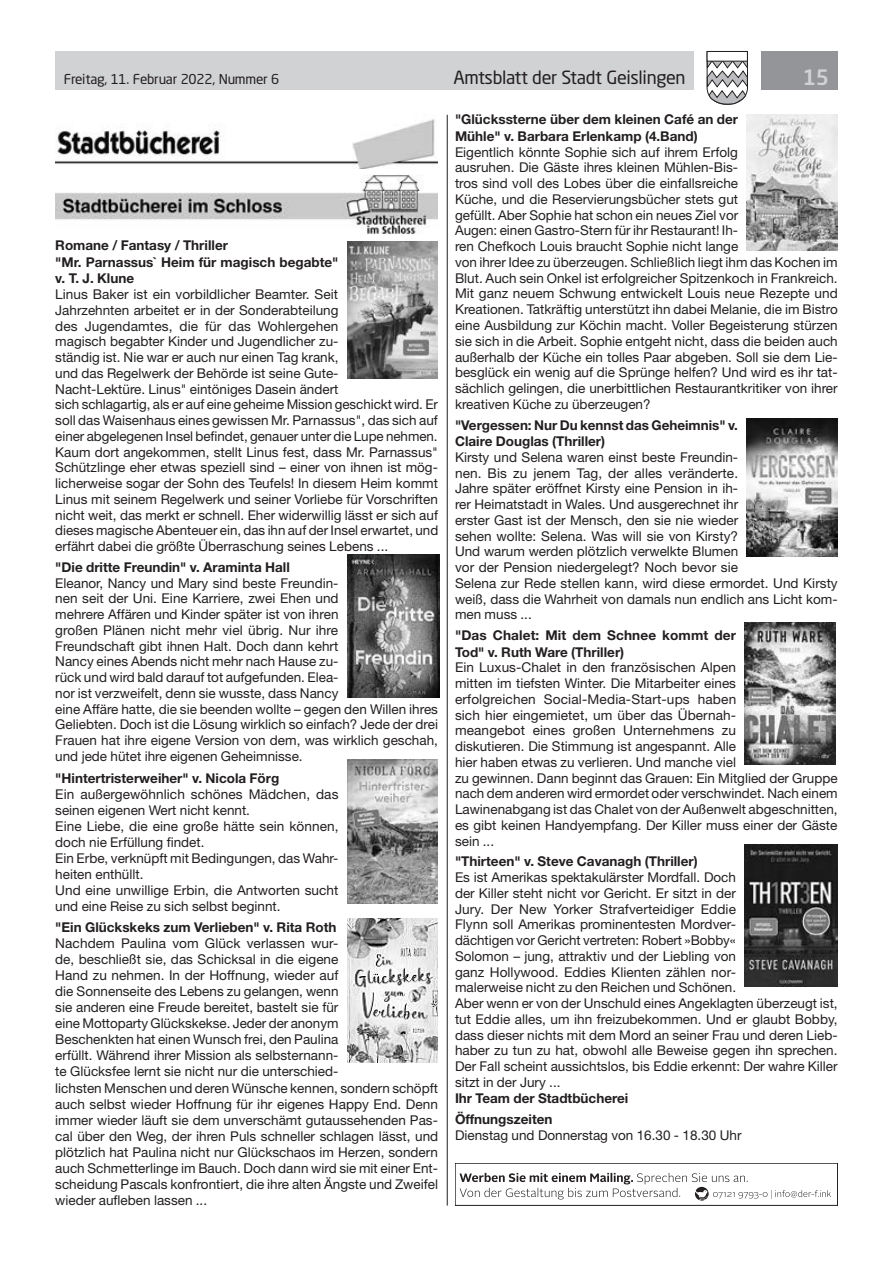
<style>
.page{position:relative;width:893px;height:1263px;background:#fff}
.page>*{position:absolute;margin:0;border:0;box-sizing:border-box;transform-origin:0 0}
.t1{font:500 21px "Neo Sans Std";color:#d1d2d4}
.t2{font:18px "Neo Sans Std";letter-spacing:-.02em;color:#231f20}
.t3{font:13.5px/15.8px "Helvetica Neue LT Std";color:#231f20}
.t4{font:700 13.5px/16.5px "Helvetica Neue LT Std";color:#231f20}
.t5{font:13.5px "Neo Sans Std";letter-spacing:-.015em;color:#231f20}
</style>
<div class="page">
<div style="left:55px;top:51px;width:639px;height:38px;background:#d1d2d4"></div>
<div style="left:761px;top:51px;width:77px;height:38px;background:#939598"></div>
<svg style="left:706px;top:51px;width:42px;height:54px"></svg>
<div style="left:707px;top:51px;width:41px;height:10px;background:#fff;border:1px solid #231f20"></div>
<hr style="left:447px;top:115px;width:1px;height:1090px;background:#231f20">
<img style="left:55px;top:119px;width:383px;height:50px">
<img style="left:55px;top:174px;width:383px;height:61px">
<img style="left:347px;top:241px;width:91px;height:138px">
<img style="left:347px;top:555px;width:92px;height:143px">
<img style="left:347px;top:759px;width:91px;height:144px">
<img style="left:347px;top:918px;width:91px;height:145px">
<img style="left:747px;top:115px;width:91px;height:135px">
<img style="left:747px;top:418px;width:91px;height:139px">
<img style="left:745px;top:623px;width:91px;height:141px">
<img style="left:745px;top:844px;width:93px;height:142px">
<div style="left:455px;top:1163px;width:383px;height:42px;border:1px solid #231f20"></div>
<svg style="left:459px;top:1173px;width:372px;height:27px"></svg>
<p class="t5" style="left:64px;top:71px;width:217px">Freitag, 11. Februar 2022, Nummer 6</p>
<h2 class="t2" style="left:453px;top:66px;width:234px">Amtsblatt der Stadt Geislingen</h2>
<h1 class="t1" style="left:803px;top:64px;width:28px">15</h1>
<p class="t4" style="left:55px;top:237px;width:285px">Romane / Fantasy / Thriller<br>"Mr. Parnassus` Heim für magisch begabte" v. T. J. Klune</p>
<p class="t3" style="left:55px;top:286px;width:384px">Linus Baker ist ein vorbildlicher Beamter. Seit<br>Jahrzehnten arbeitet er in der Sonderabteilung<br>des Jugendamtes, die für das Wohlergehen<br>magisch begabter Kinder und Jugendlicher zu-<br>ständig ist. Nie war er auch nur einen Tag krank,<br>und das Regelwerk der Behörde ist seine Gute-<br>Nacht-Lektüre. Linus" eintöniges Dasein ändert<br>sich schlagartig, als er auf eine geheime Mission geschickt wird. Er soll das Waisenhaus eines gewissen Mr. Parnassus", das sich auf einer abgelegenen Insel befindet, genauer unter die Lupe nehmen.<br>Kaum dort angekommen, stellt Linus fest, dass Mr. Parnassus" Schützlinge eher etwas speziell sind – einer von ihnen ist mög&shy;licherweise sogar der Sohn des Teufels! In diesem Heim kommt Linus mit seinem Regelwerk und seiner Vorliebe für Vorschriften nicht weit, das merkt er schnell. Eher widerwillig lässt er sich auf dieses magische Abenteuer ein, das ihn auf der Insel erwartet, und erfährt dabei die größte Überraschung seines Lebens ...</p>
<p class="t4" style="left:55px;top:558px;width:236px">"Die dritte Freundin" v. Araminta Hall</p>
<p class="t3" style="left:55px;top:575px;width:384px">Eleanor, Nancy und Mary sind beste Freundin-<br>nen seit der Uni. Eine Karriere, zwei Ehen und<br>mehrere Affären und Kinder später ist von ihren<br>großen Plänen nicht mehr viel übrig. Nur ihre<br>Freundschaft gibt ihnen Halt. Doch dann kehrt<br>Nancy eines Abends nicht mehr nach Hause zu-<br>rück und wird bald darauf tot aufgefunden. Elea-<br>nor ist verzweifelt, denn sie wusste, dass Nancy<br>eine Affäre hatte, die sie beenden wollte – gegen den Willen ihres Geliebten. Doch ist die Lösung wirklich so einfach? Jede der drei Frauen hat ihre eigene Version von dem, was wirklich geschah, und jede hütet ihre eigenen Geheimnisse.</p>
<p class="t4" style="left:55px;top:769px;width:226px">"Hintertristerweiher" v. Nicola Förg</p>
<p class="t3" style="left:55px;top:785px;width:285px">Ein außergewöhnlich schönes Mädchen, das seinen eigenen Wert nicht kennt.<br>Eine Liebe, die eine große hätte sein können, doch nie Erfüllung findet.<br>Ein Erbe, verknüpft mit Bedingungen, das Wahr&shy;heiten enthüllt.<br>Und eine unwillige Erbin, die Antworten sucht und eine Reise zu sich selbst beginnt.</p>
<p class="t4" style="left:55px;top:918px;width:283px">"Ein Glückskeks zum Verlieben" v. Rita Roth</p>
<p class="t3" style="left:55px;top:935px;width:384px">Nachdem Paulina vom Glück verlassen wur-<br>de, beschließt sie, das Schicksal in die eigene<br>Hand zu nehmen. In der Hoffnung, wieder auf<br>die Sonnenseite des Lebens zu gelangen, wenn<br>sie anderen eine Freude bereitet, bastelt sie für<br>eine Mottoparty Glückskekse. Jeder der anonym<br>Beschenkten hat einen Wunsch frei, den Paulina<br>erfüllt. Während ihrer Mission als selbsternann-<br>te Glücksfee lernt sie nicht nur die unterschied-<br>lichsten Menschen und deren Wünsche kennen, sondern schöpft auch selbst wieder Hoffnung für ihr eigenes Happy End. Denn immer wieder läuft sie dem unverschämt gutaussehenden Pas&shy;cal über den Weg, der ihren Puls schneller schlagen lässt, und plötzlich hat Paulina nicht nur Glückschaos im Herzen, sondern auch Schmetterlinge im Bauch. Doch dann wird sie mit einer Ent&shy;scheidung Pascals konfrontiert, die ihre alten Ängste und Zweifel wieder aufleben lassen ...</p>
<p class="t4" style="left:455px;top:111px;width:285px">"Glückssterne über dem kleinen Café an der<br>Mühle" v. Barbara Erlenkamp (4.Band)</p>
<p class="t3" style="left:455px;top:144px;width:384px">Eigentlich könnte Sophie sich auf ihrem Erfolg<br>ausruhen. Die Gäste ihres kleinen Mühlen-Bis-<br>tros sind voll des Lobes über die einfallsreiche<br>Küche, und die Reservierungsbücher stets gut<br>gefüllt. Aber Sophie hat schon ein neues Ziel vor<br>Augen: einen Gastro-Stern für ihr Restaurant! Ih-<br>ren Chefkoch Louis braucht Sophie nicht lange<br>von ihrer Idee zu überzeugen. Schließlich liegt ihm das Kochen im Blut. Auch sein Onkel ist erfolgreicher Spitzenkoch in Frankreich.<br>Mit ganz neuem Schwung entwickelt Louis neue Rezepte und Kreationen. Tatkräftig unterstützt ihn dabei Melanie, die im Bistro eine Ausbildung zur Köchin macht. Voller Begeisterung stürzen sie sich in die Arbeit. Sophie entgeht nicht, dass die beiden auch außerhalb der Küche ein tolles Paar abgeben. Soll sie dem Lie&shy;besglück ein wenig auf die Sprünge helfen? Und wird es ihr tat&shy;sächlich gelingen, die unerbittlichen Restaurantkritiker von ihrer kreativen Küche zu überzeugen?</p>
<p class="t4" style="left:455px;top:416px;width:285px">"Vergessen: Nur Du kennst das Geheimnis" v.<br>Claire Douglas (Thriller)</p>
<p class="t3" style="left:455px;top:449px;width:384px">Kirsty und Selena waren einst beste Freundin-<br>nen. Bis zu jenem Tag, der alles veränderte.<br>Jahre später eröffnet Kirsty eine Pension in ih-<br>rer Heimatstadt in Wales. Und ausgerechnet ihr<br>erster Gast ist der Mensch, den sie nie wieder<br>sehen wollte: Selena. Was will sie von Kirsty?<br>Und warum werden plötzlich verwelkte Blumen<br>vor der Pension niedergelegt? Noch bevor sie<br>Selena zur Rede stellen kann, wird diese ermordet. Und Kirsty weiß, dass die Wahrheit von damals nun endlich ans Licht kom&shy;men muss ...</p>
<p class="t4" style="left:455px;top:627px;width:282px">"Das Chalet: Mit dem Schnee kommt der<br>Tod" v. Ruth Ware (Thriller)</p>
<p class="t3" style="left:455px;top:659px;width:384px">Ein Luxus-Chalet in den französischen Alpen<br>mitten im tiefsten Winter. Die Mitarbeiter eines<br>erfolgreichen Social-Media-Start-ups haben<br>sich hier eingemietet, um über das Übernah-<br>meangebot eines großen Unternehmens zu<br>diskutieren. Die Stimmung ist angespannt. Alle<br>hier haben etwas zu verlieren. Und manche viel<br>zu gewinnen. Dann beginnt das Grauen: Ein Mitglied der Gruppe nach dem anderen wird ermordet oder verschwindet. Nach einem Lawinenabgang ist das Chalet von der Außenwelt abgeschnitten, es gibt keinen Handyempfang. Der Killer muss einer der Gäste sein ...</p>
<p class="t4" style="left:455px;top:853px;width:244px">"Thirteen" v. Steve Cavanagh (Thriller)</p>
<p class="t3" style="left:455px;top:869px;width:384px">Es ist Amerikas spektakulärster Mordfall. Doch<br>der Killer steht nicht vor Gericht. Er sitzt in der<br>Jury. Der New Yorker Strafverteidiger Eddie<br>Flynn soll Amerikas prominentesten Mordver-<br>dächtigen vor Gericht vertreten: Robert »Bobby«<br>Solomon – jung, attraktiv und der Liebling von<br>ganz Hollywood. Eddies Klienten zählen nor-<br>malerweise nicht zu den Reichen und Schönen.<br>Aber wenn er von der Unschuld eines Angeklagten überzeugt ist, tut Eddie alles, um ihn freizubekommen. Und er glaubt Bobby, dass dieser nichts mit dem Mord an seiner Frau und deren Lieb&shy;haber zu tun zu hat, obwohl alle Beweise gegen ihn sprechen.<br>Der Fall scheint aussichtslos, bis Eddie erkennt: Der wahre Killer sitzt in der Jury ...</p>
<p class="t4" style="left:455px;top:1088px;width:175px;line-height:20.7px">Ihr Team der Stadtbücherei<br>Öffnungszeiten</p>
<p class="t3" style="left:455px;top:1127px;width:288px">Dienstag und Donnerstag von 16.30 - 18.30 Uhr</p>
</div>
